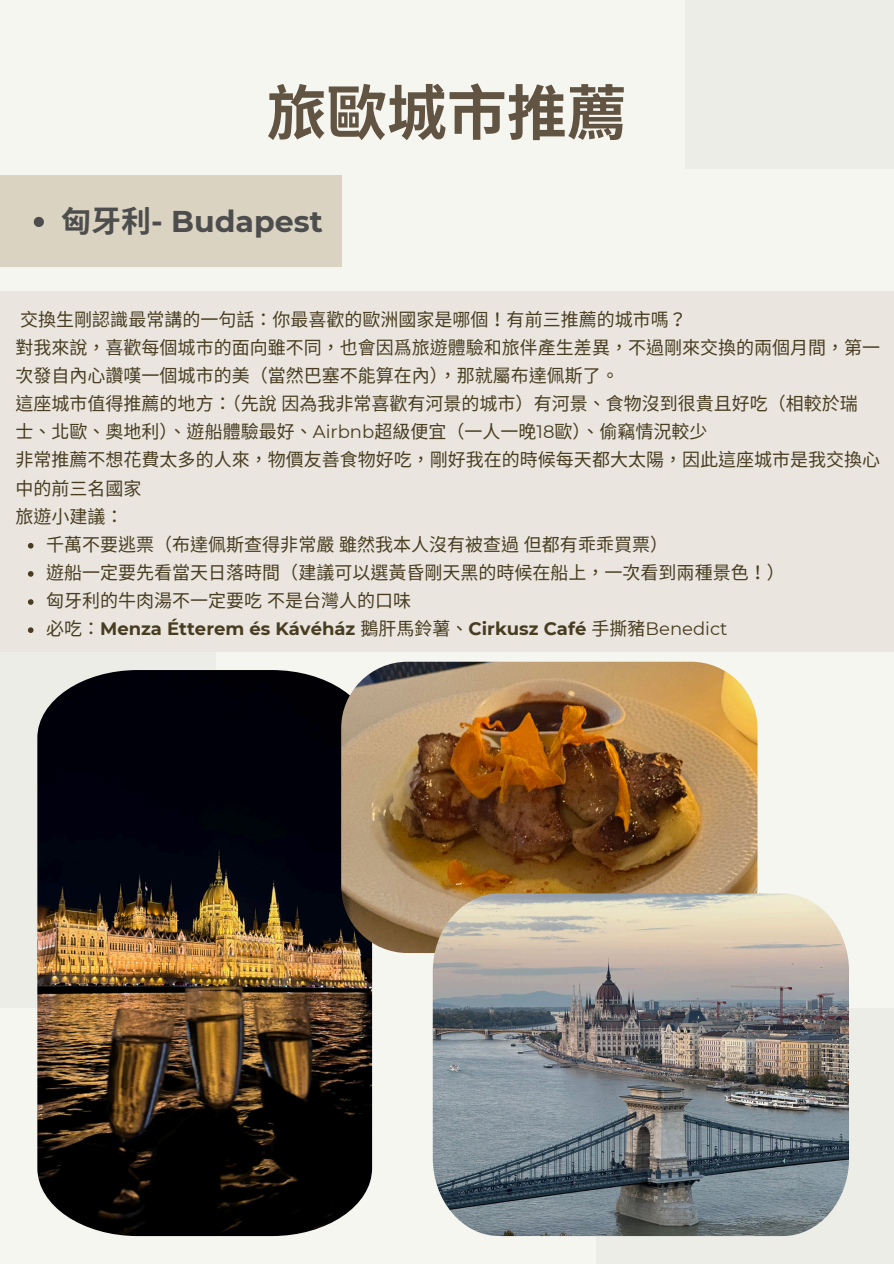
<style>
.page{position:relative;width:894px;height:1264px;background:#fff}
.page>*{position:absolute;margin:0;border:0;box-sizing:border-box;transform-origin:0 0}
.t1{font:700 60px "Noto Sans CJ Ksc";color:#625442}
.t2{font:700 30px "Montserrat";color:#4d4d4d}
.t3{font:18px/28.2px "Noto Sans CJ Ksc";color:#483d20}
.t4{font:700 18px "Montserrat";color:#483d20}
.s1{font-family:"Noto Sans CJ Ksc"}
.s2{font-family:"Montserrat"}
.s3{font-family:"Noto Sans CJ Ksc";font-weight:400}
.s4{font-weight:400}
</style>
<div class="page">
<div style="left:0;top:0;width:893px;height:1263px;background:#f6f6f1"></div>
<div style="left:0;top:452px;width:215px;height:555px;background:#edede7"></div>
<div style="left:684px;top:0;width:209px;height:169px;background:#edede7"></div>
<img style="left:37px;top:670px;width:335px;height:565px">
<div style="left:596px;top:1007px;width:297px;height:256px;background:#edede7"></div>
<img style="left:341px;top:661px;width:416px;height:292px;border-radius:67px">
<img style="left:432px;top:893px;width:416px;height:342px">
<div style="left:0;top:175px;width:341px;height:91px;background:#dad3c1"></div>
<svg style="left:34px;top:217px;width:10px;height:10px"></svg>
<div style="left:0;top:291px;width:893px;height:360px;background:#eae5df"></div>
<svg style="left:28px;top:543px;width:6px;height:5px"></svg>
<svg style="left:28px;top:571px;width:6px;height:5px"></svg>
<svg style="left:28px;top:599px;width:6px;height:6px"></svg>
<svg style="left:28px;top:627px;width:6px;height:6px"></svg>
<p class="t1" style="left:266px;top:65px;width:357px">旅歐城市推薦</p>
<p class="t2" style="left:61px;top:202px;width:263px"><span class="s1">匈牙利</span>- Budapest</p>
<p class="t3" style="left:20px;top:304px;width:658px">交換生剛認識最常講的一句話： 你最喜歡的歐洲國家是哪個！ 有前三推薦的城市嗎？</p>
<p class="t3" style="left:16px;top:332px;width:864px">對我來說， 喜歡每個城市的面向雖不同， 也會因爲旅遊體驗和旅伴產生差異， 不過剛來交換的兩個月間， 第一次發自內心讚嘆一個城市的美（當然巴塞不能算在內）， 那就屬布達佩斯了。</p>
<p class="t3" style="left:16px;top:388px;width:843px">這座城市值得推薦的地方：（先說因為我非常喜歡有河景的城市）有河景、 食物沒到很貴且好吃（相較於瑞士、 北歐、 奧地利）、 遊船體驗最好、 <span class="s2">Airbnb</span>超級便宜（一人一晚<span class="s2">18</span>歐）、 偷竊情況較少</p>
<p class="t3" style="left:16px;top:445px;width:864px">非常推薦不想花費太多的人來， 物價友善食物好吃， 剛好我在的時候每天都大太陽， 因此這座城市是我交換心中的前三名國家</p>
<p class="t3" style="left:16px;top:501px;width:94px">旅遊小建議：</p>
<p class="t3" style="left:46px;top:529px;width:623px">千萬不要逃票（布達佩斯查得非常嚴雖然我本人沒有被查過但都有乖乖買票）</p>
<p class="t3" style="left:46px;top:557px;width:740px">遊船一定要先看當天日落時間（建議可以選黃昏剛天黑的時候在船上， 一次看到兩種景色！ ）</p>
<p class="t3" style="left:46px;top:585px;width:366px">匈牙利的牛肉湯不一定要吃不是台灣人的口味</p>
<p class="t4" style="left:46px;top:618px;width:682px"><span class="s3">必吃：</span> Menza Étterem és Kávéház <span class="s3">鵝肝馬鈴薯、</span> Cirkusz Café <span class="s3">手撕豬</span><span class="s4">Benedict</span></p>
</div>
